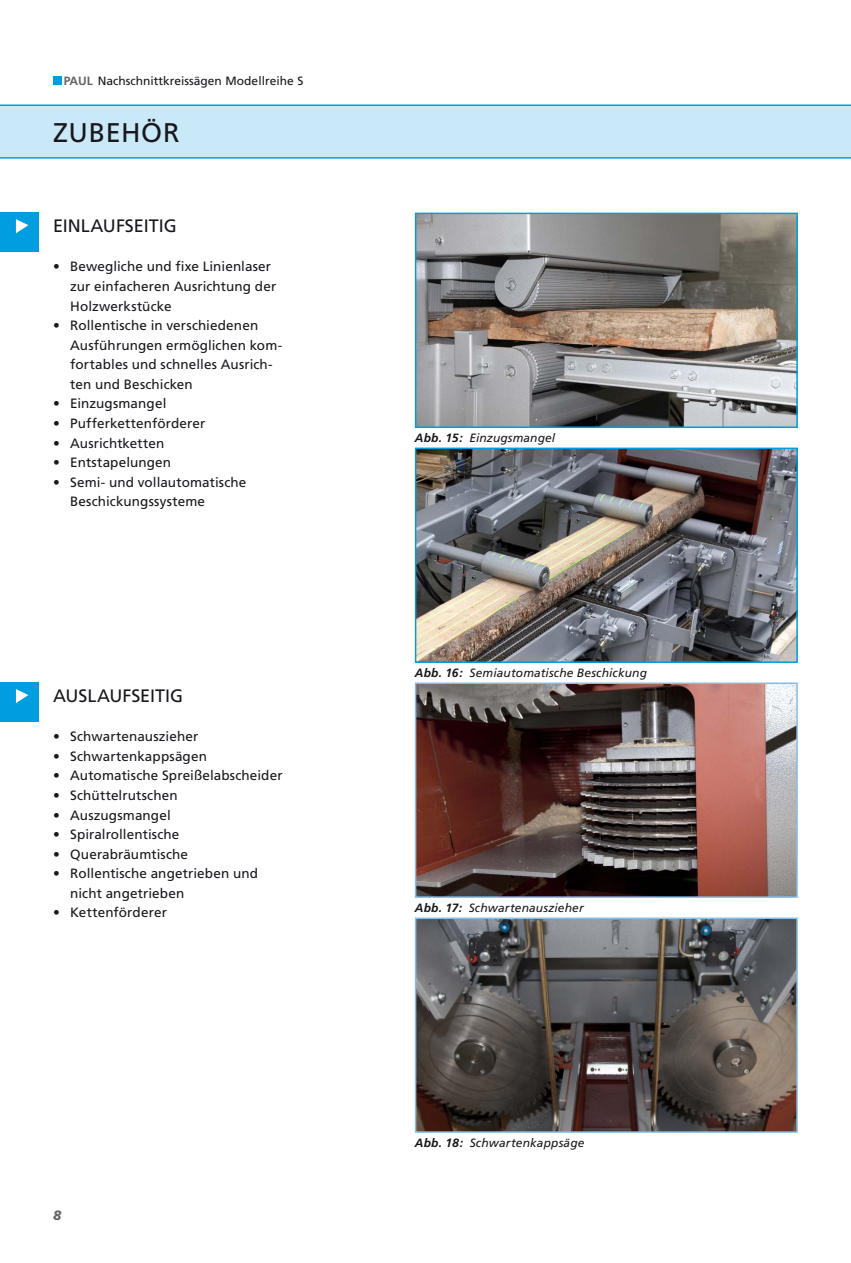
<style>
.page{position:relative;width:851px;height:1263px;background:#fff}
.page>*{position:absolute;margin:0;border:0;box-sizing:border-box;transform-origin:0 0}
.t1{font:27px "Frutiger";letter-spacing:.02em;color:#1a171c}
.t2{font:18px "Frutiger";color:#1a171c}
.t3{font:13.5px/19.5px "Frutiger";letter-spacing:.005em;color:#1a171c}
.t4{font:italic 900 13.5px "Frutiger";color:#646567}
.t5{font:italic 12px "Frutiger";letter-spacing:.01em;color:#1a171c}
.t6{font:12px "Frutiger";color:#1a171c}
.s1{font-weight:700;color:#646567}
.s2{font-weight:700}
</style>
<div class="page">
<svg style="left:414px;top:682px;width:384px;height:216px;background:#6d524f"></svg>
<svg style="left:414px;top:917px;width:384px;height:216px;background:#5b5654"></svg>
<img style="left:418px;top:216px;width:376px;height:209px">
<div style="left:415px;top:213px;width:382px;height:215px;border:2px solid #009ee0"></div>
<img style="left:418px;top:451px;width:376px;height:209px">
<div style="left:415px;top:448px;width:382px;height:215px;border:2px solid #009ee0"></div>
<div style="left:0;top:105px;width:850px;height:53px;background:#c9e9f8"></div>
<hr style="left:0;top:104px;width:850px;height:2px;background:#009ee0">
<hr style="left:0;top:157px;width:850px;height:2px;background:#009ee0">
<div style="left:53px;top:77px;width:9px;height:8px;background:#009ee0"></div>
<div style="left:0;top:213px;width:38px;height:39px;background:#009ee0"></div>
<svg style="left:16px;top:219px;width:12px;height:14px"></svg>
<div style="left:0;top:682px;width:38px;height:40px;background:#009ee0"></div>
<svg style="left:16px;top:689px;width:12px;height:14px"></svg>
<p class="t6" style="left:64px;top:74px;width:241px"><span class="s1">PAUL</span> Nachschnittkreissägen Modellreihe S</p>
<h1 class="t1" style="left:53px;top:116px;width:128px">ZUBEHÖR</h1>
<h2 class="t2" style="left:53px;top:215px;width:125px">EINLAUFSEITIG</h2>
<p class="t3" style="left:70px;top:257px;width:207px;text-indent:-17px">• Bewegliche und fixe Linienlaser zur einfacheren Ausrichtung der<br>Holzwerkstücke</p>
<p class="t3" style="left:70px;top:316px;width:213px;text-indent:-17px">• Rollentische in verschiedenen<br>Ausführungen ermöglichen kom&shy;fortables und schnelles Ausrich&shy;ten und Beschicken</p>
<p class="t3" style="left:53px;top:394px;width:115px">• Einzugsmangel</p>
<p class="t3" style="left:53px;top:414px;width:154px">• Pufferkettenförderer</p>
<p class="t3" style="left:53px;top:433px;width:113px">• Ausrichtketten</p>
<p class="t3" style="left:53px;top:453px;width:119px">• Entstapelungen</p>
<p class="t3" style="left:70px;top:472px;width:178px;text-indent:-17px">• Semi- und vollautomatische<br>Beschickungssysteme</p>
<h2 class="t2" style="left:53px;top:685px;width:131px">AUSLAUFSEITIG</h2>
<p class="t3" style="left:53px;top:727px;width:147px">• Schwartenauszieher</p>
<p class="t3" style="left:53px;top:746px;width:155px">• Schwartenkappsägen</p>
<p class="t3" style="left:53px;top:766px;width:231px">• Automatische Spreißelabscheider</p>
<p class="t3" style="left:53px;top:786px;width:126px">• Schüttelrutschen</p>
<p class="t3" style="left:53px;top:805px;width:119px">• Auszugsmangel</p>
<p class="t3" style="left:53px;top:825px;width:128px">• Spiralrollentische</p>
<p class="t3" style="left:53px;top:844px;width:136px">• Querabräumtische</p>
<p class="t3" style="left:70px;top:864px;width:189px;text-indent:-17px">• Rollentische angetrieben und nicht angetrieben</p>
<p class="t3" style="left:53px;top:903px;width:115px">• Kettenförderer</p>
<p class="t4" style="left:53px;top:1208px;width:10px">8</p>
<p class="t5" style="left:415px;top:431px;width:142px"><span class="s2">Abb. 15:</span> Einzugsmangel</p>
<p class="t5" style="left:415px;top:666px;width:234px"><span class="s2">Abb. 16:</span> Semiautomatische Beschickung</p>
<p class="t5" style="left:415px;top:901px;width:170px"><span class="s2">Abb. 17:</span> Schwartenauszieher</p>
<p class="t5" style="left:415px;top:1136px;width:171px"><span class="s2">Abb. 18:</span> Schwartenkappsäge</p>
</div>
